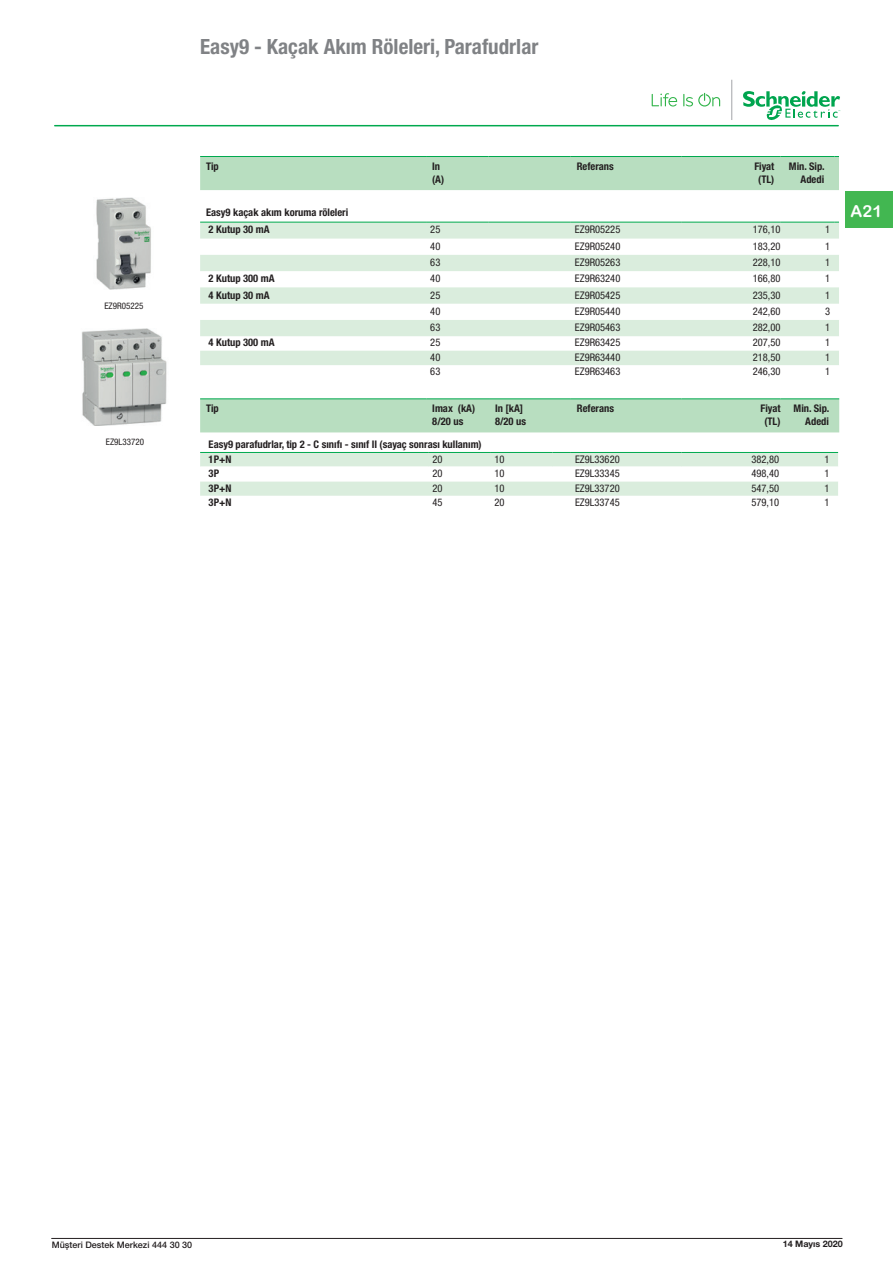
<style>
.page{position:relative;width:893px;height:1263px;background:#fff}
.page>*{position:absolute;margin:0;border:0;box-sizing:border-box;transform-origin:0 0}
.t1{font:700 condensed 21px "Helvetica Neue LT Pro";color:#808285}
.t2{font:700 16.5px "Arial Rounded MT Pro";color:#fff}
.t3{font:condensed 10.5px "Helvetica Neue LT Pro";color:#231f20}
.t4{font:700 condensed 10.5px/12.6px "Helvetica Neue LT Pro";color:#231f20;text-align:right}
.t5{font:500 9px "Helvetica Neue LT Pro";color:#231f20}
._0_TitleLev2{font:condensed 9px "Helvetica Neue LT Pro";color:#231f20}
.t6{font:700 9px "Helvetica Neue LT Pro";color:#231f20}
</style>
<div class="page">
<hr style="left:55px;top:125px;width:783px;height:1px;background:#00a94e">
<hr style="left:52px;top:1238px;width:790px;height:1px;background:#231f20">
<svg style="left:652px;top:93px;width:25px;height:14px"></svg>
<svg style="left:683px;top:93px;width:37px;height:14px"></svg>
<svg style="left:743px;top:91px;width:97px;height:29px"></svg>
<hr style="left:731px;top:80px;width:1px;height:40px;background:#a8a9ad">
<svg style="left:200px;top:223px;width:639px;height:142px;fill:#daeddd"></svg>
<div style="left:200px;top:156px;width:639px;height:34px;background:#b8dec0"></div>
<hr style="left:200px;top:222px;width:226px;height:1px;background:#00a94e">
<hr style="left:426px;top:222px;width:62px;height:1px;background:#00a94e">
<hr style="left:488px;top:222px;width:83px;height:1px;background:#00a94e">
<hr style="left:571px;top:222px;width:110px;height:1px;background:#00a94e">
<hr style="left:681px;top:222px;width:99px;height:1px;background:#00a94e">
<hr style="left:780px;top:222px;width:54px;height:1px;background:#00a94e">
<img style="left:96px;top:198px;width:55px;height:91px">
<img style="left:81px;top:329px;width:86px;height:96px">
<div style="left:200px;top:400px;width:639px;height:32px;background:#b8dec0"></div>
<hr style="left:200px;top:399px;width:226px;height:1px;background:#00a94e">
<hr style="left:426px;top:399px;width:63px;height:1px;background:#00a94e">
<hr style="left:489px;top:399px;width:82px;height:1px;background:#00a94e">
<hr style="left:571px;top:399px;width:110px;height:1px;background:#00a94e">
<hr style="left:681px;top:399px;width:100px;height:1px;background:#00a94e">
<hr style="left:781px;top:399px;width:58px;height:1px;background:#00a94e">
<svg style="left:200px;top:452px;width:638px;height:44px"></svg>
<hr style="left:571px;top:467px;width:110px;height:1px;background:#fff">
<hr style="left:681px;top:467px;width:98px;height:1px;background:#fff">
<hr style="left:779px;top:467px;width:59px;height:1px;background:#fff">
<div style="left:846px;top:192px;width:47px;height:36px;background:#42b751"></div>
<p class="_0_TitleLev2" style="left:104px;top:300px;width:40px">EZ9R05225</p>
<p class="_0_TitleLev2" style="left:106px;top:437px;width:40px">EZ9L33720</p>
<p class="t1" style="left:200px;top:34px;width:340px">Easy9 - Kaçak Akım Röleleri, Parafudrlar</p>
<p class="t4" style="left:206px;top:160px;width:14px">Tip</p>
<p class="t4" style="left:432px;top:160px;width:9px">In</p>
<p class="t4" style="left:432px;top:173px;width:14px">(A)</p>
<p class="t4" style="left:577px;top:160px;width:39px">Referans</p>
<p class="t4" style="left:754px;top:160px;width:22px">Fiyat</p>
<p class="t4" style="left:758px;top:173px;width:18px">(TL)</p>
<p class="t4" style="left:789px;top:160px;width:37px">Min. Sip.<br>Adedi</p>
<p class="t4" style="left:206px;top:206px;width:144px">Easy9 kaçak akım koruma röleleri</p>
<p class="t4" style="left:209px;top:223px;width:62px">2 Kutup 30 mA</p>
<p class="t3" style="left:430px;top:224px;width:12px">25</p>
<p class="t3" style="left:575px;top:224px;width:47px">EZ9R05225</p>
<p class="t3" style="left:753px;top:224px;width:29px">176,10</p>
<p class="t3" style="left:825px;top:224px;width:7px">1</p>
<p class="t3" style="left:430px;top:240px;width:12px">40</p>
<p class="t3" style="left:575px;top:240px;width:47px">EZ9R05240</p>
<p class="t3" style="left:753px;top:240px;width:29px">183,20</p>
<p class="t3" style="left:825px;top:240px;width:7px">1</p>
<p class="t3" style="left:430px;top:256px;width:12px">63</p>
<p class="t3" style="left:575px;top:256px;width:47px">EZ9R05263</p>
<p class="t3" style="left:753px;top:256px;width:29px">228,10</p>
<p class="t3" style="left:825px;top:256px;width:7px">1</p>
<p class="t4" style="left:209px;top:272px;width:68px">2 Kutup 300 mA</p>
<p class="t3" style="left:430px;top:272px;width:12px">40</p>
<p class="t3" style="left:575px;top:272px;width:47px">EZ9R63240</p>
<p class="t3" style="left:753px;top:272px;width:29px">166,80</p>
<p class="t3" style="left:825px;top:272px;width:7px">1</p>
<p class="t4" style="left:209px;top:289px;width:62px">4 Kutup 30 mA</p>
<p class="t3" style="left:430px;top:289px;width:12px">25</p>
<p class="t3" style="left:575px;top:289px;width:47px">EZ9R05425</p>
<p class="t3" style="left:753px;top:289px;width:29px">235,30</p>
<p class="t3" style="left:825px;top:289px;width:7px">1</p>
<p class="t3" style="left:430px;top:305px;width:12px">40</p>
<p class="t3" style="left:575px;top:305px;width:47px">EZ9R05440</p>
<p class="t3" style="left:753px;top:305px;width:29px">242,60</p>
<p class="t3" style="left:825px;top:305px;width:7px">3</p>
<p class="t3" style="left:430px;top:321px;width:12px">63</p>
<p class="t3" style="left:575px;top:321px;width:47px">EZ9R05463</p>
<p class="t3" style="left:753px;top:321px;width:29px">282,00</p>
<p class="t3" style="left:825px;top:321px;width:7px">1</p>
<p class="t4" style="left:209px;top:336px;width:68px">4 Kutup 300 mA</p>
<p class="t3" style="left:430px;top:337px;width:12px">25</p>
<p class="t3" style="left:575px;top:337px;width:47px">EZ9R63425</p>
<p class="t3" style="left:753px;top:337px;width:29px">207,50</p>
<p class="t3" style="left:825px;top:337px;width:7px">1</p>
<p class="t3" style="left:430px;top:351px;width:12px">40</p>
<p class="t3" style="left:575px;top:351px;width:47px">EZ9R63440</p>
<p class="t3" style="left:753px;top:351px;width:29px">218,50</p>
<p class="t3" style="left:825px;top:351px;width:7px">1</p>
<p class="t3" style="left:430px;top:366px;width:12px">63</p>
<p class="t3" style="left:575px;top:366px;width:47px">EZ9R63463</p>
<p class="t3" style="left:753px;top:366px;width:29px">246,30</p>
<p class="t3" style="left:825px;top:366px;width:7px">1</p>
<p class="t4" style="left:206px;top:402px;width:14px">Tip</p>
<p class="t4" style="left:432px;top:402px;width:44px">Imax (kA)</p>
<p class="t4" style="left:432px;top:415px;width:33px">8/20 us</p>
<p class="t4" style="left:495px;top:402px;width:30px">In [kA]</p>
<p class="t4" style="left:495px;top:415px;width:33px">8/20 us</p>
<p class="t4" style="left:577px;top:402px;width:39px">Referans</p>
<p class="t4" style="left:760px;top:402px;width:22px">Fiyat</p>
<p class="t4" style="left:764px;top:415px;width:18px">(TL)</p>
<p class="t4" style="left:794px;top:402px;width:37px">Min. Sip.<br>Adedi</p>
<p class="t4" style="left:209px;top:438px;width:275px">Easy9 parafudrlar, tip 2 - C sınıfı - sınıf II (sayaç sonrası kullanım)</p>
<p class="t4" style="left:209px;top:453px;width:24px">1P+N</p>
<p class="t3" style="left:432px;top:453px;width:12px">20</p>
<p class="t3" style="left:494px;top:453px;width:12px">10</p>
<p class="t3" style="left:575px;top:453px;width:46px">EZ9L33620</p>
<p class="t3" style="left:751px;top:453px;width:29px">382,80</p>
<p class="t3" style="left:824px;top:453px;width:7px">1</p>
<p class="t4" style="left:209px;top:467px;width:12px">3P</p>
<p class="t3" style="left:432px;top:467px;width:12px">20</p>
<p class="t3" style="left:494px;top:467px;width:12px">10</p>
<p class="t3" style="left:575px;top:467px;width:46px">EZ9L33345</p>
<p class="t3" style="left:751px;top:467px;width:29px">498,40</p>
<p class="t3" style="left:824px;top:467px;width:7px">1</p>
<p class="t4" style="left:209px;top:482px;width:24px">3P+N</p>
<p class="t3" style="left:432px;top:482px;width:12px">20</p>
<p class="t3" style="left:494px;top:482px;width:12px">10</p>
<p class="t3" style="left:575px;top:482px;width:46px">EZ9L33720</p>
<p class="t3" style="left:751px;top:482px;width:29px">547,50</p>
<p class="t3" style="left:824px;top:482px;width:7px">1</p>
<p class="t4" style="left:209px;top:496px;width:24px">3P+N</p>
<p class="t3" style="left:432px;top:496px;width:12px">45</p>
<p class="t3" style="left:494px;top:496px;width:12px">20</p>
<p class="t3" style="left:575px;top:496px;width:46px">EZ9L33745</p>
<p class="t3" style="left:751px;top:496px;width:29px">579,10</p>
<p class="t3" style="left:824px;top:496px;width:7px">1</p>
<p class="t2" style="left:850px;top:201px;width:33px">A21</p>
<p class="t5" style="left:52px;top:1239px;width:142px">Müşteri Destek Merkezi 444 30 30</p>
<p class="t6" style="left:783px;top:1238px;width:62px">14 Mayıs 2020</p>
</div>
